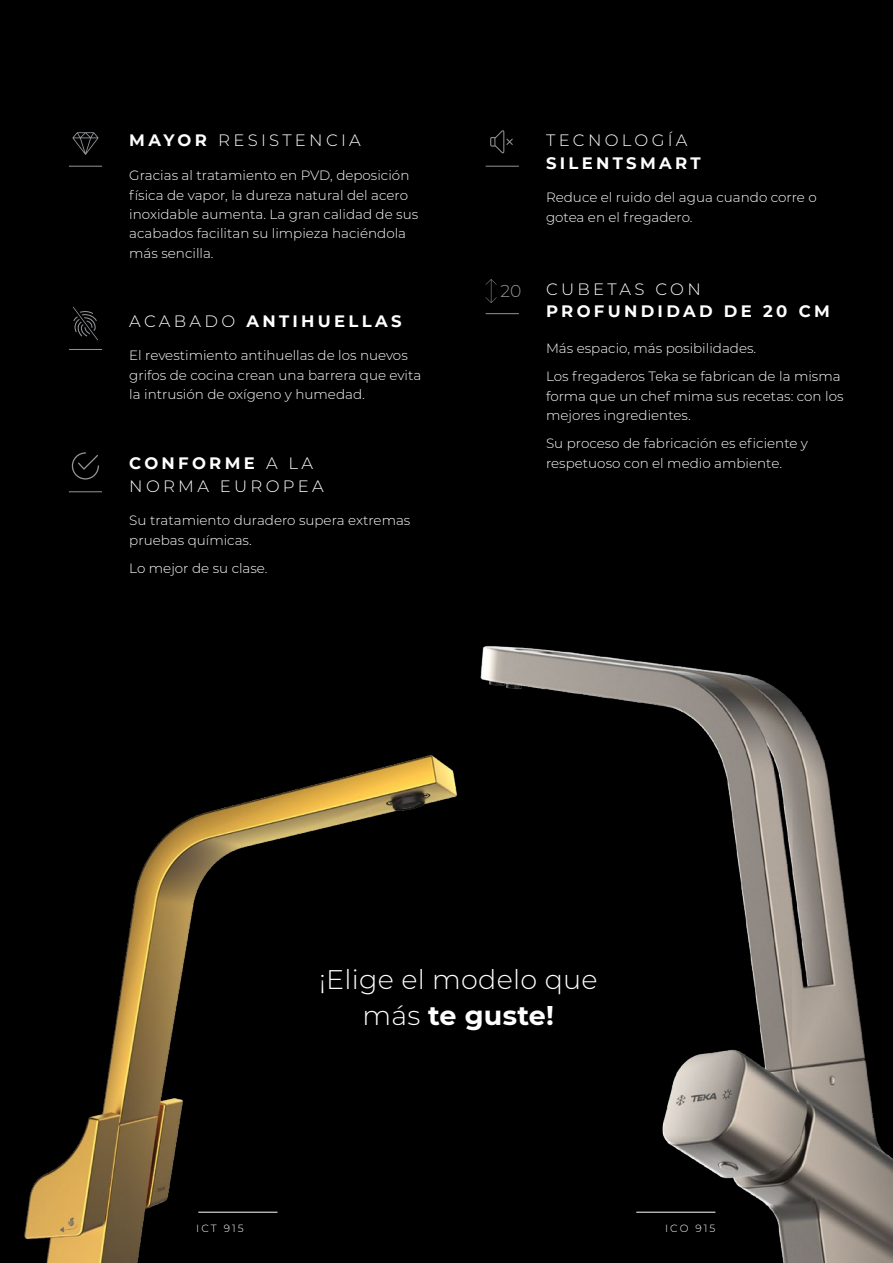
<style>
.page{position:relative;width:893px;height:1263px;background:#000}
.page>*{position:absolute;margin:0;border:0;box-sizing:border-box;transform-origin:0 0}
.t1{font:300 27px/36px "Montserrat";letter-spacing:.01em;color:#fff;text-align:center}
.t2{font:300 17.25px "Montserrat";color:#939598}
.t3{font:300 16.5px/22.5px "Montserrat";letter-spacing:.2em;color:#fff}
.t4{font:700 16.5px "Montserrat";letter-spacing:.2em;color:#fff}
.t5{font:300 13.5px/19.5px "Montserrat";color:#fff}
.t6{font:300 10.5px "Montserrat";letter-spacing:.2em;color:#fff}
.s1{font-weight:700}
.s2{font-weight:300}
</style>
<div class="page">
<img style="left:24px;top:755px;width:433px;height:508px">
<svg style="left:72px;top:132px;width:27px;height:23px"></svg>
<hr style="left:69px;top:166px;width:33px;height:1px;background:#939598">
<hr style="left:69px;top:349px;width:33px;height:1px;background:#939598">
<hr style="left:69px;top:491px;width:33px;height:1px;background:#939598">
<hr style="left:486px;top:313px;width:33px;height:1px;background:#939598">
<img style="left:480px;top:646px;width:413px;height:617px">
<hr style="left:636px;top:1212px;width:79px;height:1px;background:#fff">
<hr style="left:198px;top:1212px;width:80px;height:1px;background:#fff">
<svg style="left:73px;top:307px;width:25px;height:33px"></svg>
<svg style="left:72px;top:452px;width:27px;height:27px"></svg>
<svg style="left:486px;top:279px;width:11px;height:24px"></svg>
<hr style="left:486px;top:166px;width:33px;height:1px;background:#939598">
<svg style="left:490px;top:130px;width:23px;height:23px"></svg>
<p class="t3" style="left:129px;top:129px;width:233px"><span class="s1">MAYOR</span> RESISTENCIA</p>
<p class="t5" style="left:129px;top:165px;width:290px">Gracias al tratamiento en PVD, deposición física de vapor, la dureza natural del acero inoxidable aumenta. La gran calidad de sus acabados facilitan su limpieza haciéndola más sencilla.</p>
<p class="t4" style="left:129px;top:309px;width:274px"><span class="s2">ACABADO</span> ANTIHUELLAS</p>
<p class="t2" style="left:501px;top:279px;width:22px">20</p>
<p class="t3" style="left:546px;top:129px;width:143px">TECNOLOGÍA</p>
<p class="t4" style="left:546px;top:151px;width:156px">SILENTSMART</p>
<p class="t5" style="left:546px;top:187px;width:272px">Reduce el ruido del agua cuando corre o gotea en el fregadero.</p>
<p class="t3" style="left:546px;top:277px;width:156px">CUBETAS CON</p>
<p class="t4" style="left:546px;top:299px;width:285px">PROFUNDIDAD DE 20 CM</p>
<p class="t5" style="left:129px;top:345px;width:294px">El revestimiento antihuellas de los nuevos grifos de cocina crean una barrera que evita la intrusión de oxígeno y humedad.</p>
<p class="t5" style="left:546px;top:334px;width:296px;line-height:28px">Más espacio, más posibilidades.<br>Los fregaderos Teka se fabrican de la misma</p>
<p class="t5" style="left:546px;top:386px;width:299px">forma que un chef mima sus recetas: con los mejores ingredientes.</p>
<p class="t5" style="left:546px;top:433px;width:264px">Su proceso de fabricación es eficiente y respetuoso con el medio ambiente.</p>
<p class="t3" style="left:129px;top:452px;width:196px"><span class="s1">CONFORME</span> A LA<br>NORMA EUROPEA</p>
<p class="t5" style="left:129px;top:510px;width:283px">Su tratamiento duradero supera extremas pruebas químicas.</p>
<p class="t5" style="left:129px;top:558px;width:140px">Lo mejor de su clase.</p>
<h1 class="t1" style="left:319px;top:961px;width:280px">¡Elige el modelo que más <span class="s1">te guste!</span></h1>
<p class="t6" style="left:196px;top:1221px;width:49px">ICT 915</p>
<p class="t6" style="left:665px;top:1221px;width:52px">ICO 915</p>
</div>
